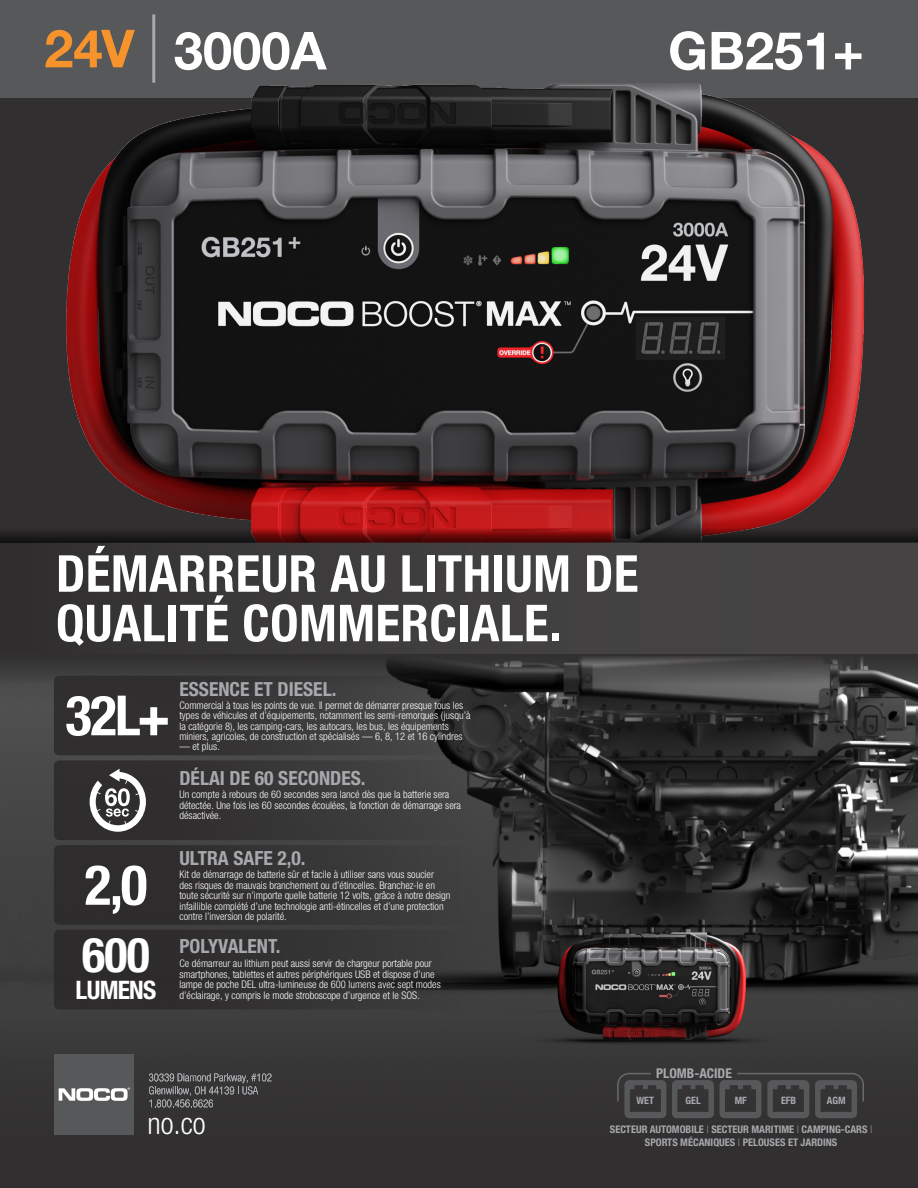
<style>
.page{position:relative;width:918px;height:1188px;background:#312f30}
.page>*{position:absolute;margin:0;border:0;box-sizing:border-box;transform-origin:0 0}
.t1{font:700 condensed 55.5px "Helvetica Neue LTW1 G";color:#fff}
.t2{font:700 52.5px "Helvetica Neue LT Std";color:#fff}
.t3{font:700 52.5px "Helvetica Neue LT Std";color:#f7932c}
.t4{font:700 condensed 51px "Helvetica Neue LT Std";letter-spacing:.01em;color:#fff}
.t5{font:700 condensed 48px "Helvetica Neue LTW1 G";color:#fff}
.t6{font:300 condensed 30px "Helvetica Neue LT Std";color:#fff}
.t7{font:700 condensed 25.5px "Helvetica Neue LTW1 G";letter-spacing:-.03em;color:#fff}
.t8{font:700 condensed 19.5px "Helvetica Neue LTW1 G";color:#a8a9ad}
.t9{font:700 condensed 13.5px "Helvetica Neue LTW1 G";color:#a8a9ad}
.t10{font:300 condensed 10.5px/10.5px "Helvetica Neue LTW1 G";color:#fff}
.t11{font:700 condensed 10.5px "Helvetica Neue LTW1 G";color:#a8a9ad}
.t12{font:700 condensed 10.2px "Helvetica Neue LT Std";color:#a8a9ad}
.s1{font-weight:300}
</style>
<div class="page">
<img style="left:0;top:684px;width:918px;height:325px">
<div style="left:0;top:0;width:918px;height:97px;background:#57585a"></div>
<svg style="left:149px;top:1074px;width:122px;height:33px"></svg>
<div style="left:54px;top:1054px;width:79px;height:80px;background:#57585a"></div>
<svg style="left:59px;top:1087px;width:71px;height:14px"></svg>
<img style="left:48px;top:67px;width:832px;height:460px">
<svg style="left:54px;top:684px;width:433px;height:325px"></svg>
<svg style="left:617px;top:1072px;width:247px;height:46px"></svg>
<svg style="left:0;top:527px;width:918px;height:15px"></svg>
<div style="left:0;top:542px;width:918px;height:112px;background:linear-gradient(to right,#333133,#494748)"></div>
<hr style="left:152px;top:14px;width:3px;height:69px;background:#a8a9ad">
<svg style="left:0;top:657px;width:918px;height:27px"></svg>
<p class="t3" style="left:44px;top:16px;width:92px">24V</p>
<p class="t2" style="left:668px;top:18px;width:197px">GB251+</p>
<p class="t2" style="left:174px;top:18px;width:154px">3000A</p>
<p class="t4" style="left:56px;top:543px;width:584px">DÉMARREUR AU LITHIUM DE</p>
<p class="t4" style="left:56px;top:592px;width:507px">QUALITÉ COMMERCIALE.</p>
<p class="t1" style="left:65px;top:682px;width:107px">32L+</p>
<p class="t8" style="left:179px;top:678px;width:158px">ESSENCE ET DIESEL.</p>
<p class="t10" style="left:179px;top:700px;width:293px">Commercial à tous les points de vue. Il permet de démarrer presque tous les types de véhicules et d’équipements, notamment les semi-remorques (jusqu’à la catégorie 8), les camping-cars, les autocars, les bus, les équipements miniers, agricoles, de construction et spécialisés — 6, 8, 12 et 16 cylindres</p>
<p class="t10" style="left:179px;top:742px;width:42px">— et plus.</p>
<p class="t8" style="left:179px;top:766px;width:188px">DÉLAI DE 60 SECONDES.</p>
<p class="t10" style="left:179px;top:789px;width:283px">Un compte à rebours de 60 secondes sera lancé dès que la batterie sera détectée. Une fois les 60 secondes écoulées, la fonction de démarrage sera désactivée.</p>
<p class="t1" style="left:85px;top:852px;width:64px">2,0</p>
<p class="t5" style="left:82px;top:927px;width:69px">600</p>
<p class="t7" style="left:76px;top:975px;width:82px">LUMENS</p>
<p class="t8" style="left:179px;top:846px;width:128px">ULTRA SAFE 2,0.</p>
<p class="t10" style="left:179px;top:870px;width:272px">Kit de démarrage de batterie sûr et facile à utiliser sans vous soucier<br>des risques de mauvais branchement ou d’étincelles. Branchez-le en toute sécurité sur n’importe quelle batterie 12 volts, grâce à notre design infaillible complété d’une technologie anti-étincelles et d’une protection contre l’inversion de polarité.</p>
<p class="t10" style="left:179px;top:958px;width:263px">Ce démarreur au lithium peut aussi servir de chargeur portable pour smartphones, tablettes et autres périphériques USB et dispose d’une lampe de poche DEL ultra-lumineuse de 600 lumens avec sept modes d’éclairage, y compris le mode stroboscope d’urgence et le SOS.</p>
<p class="t8" style="left:179px;top:935px;width:102px">POLYVALENT.</p>
<p class="t6" style="left:147px;top:1107px;width:60px">no.co</p>
<p class="t9" style="left:656px;top:1065px;width:77px">PLOMB-ACIDE</p>
<p class="t12" style="left:636px;top:1095px;width:19px">WET</p>
<p class="t12" style="left:686px;top:1095px;width:17px">GEL</p>
<p class="t12" style="left:735px;top:1095px;width:14px">MF</p>
<p class="t12" style="left:781px;top:1095px;width:17px">EFB</p>
<p class="t12" style="left:827px;top:1095px;width:20px">AGM</p>
<p class="t11" style="left:610px;top:1123px;width:264px">SECTEUR AUTOMOBILE <span class="s1">|</span> SECTEUR MARITIME <span class="s1">|</span> CAMPING-CARS <span class="s1">|</span></p>
<p class="t11" style="left:645px;top:1136px;width:194px">SPORTS MÉCANIQUES <span class="s1">|</span> PELOUSES ET JARDINS</p>
</div>
